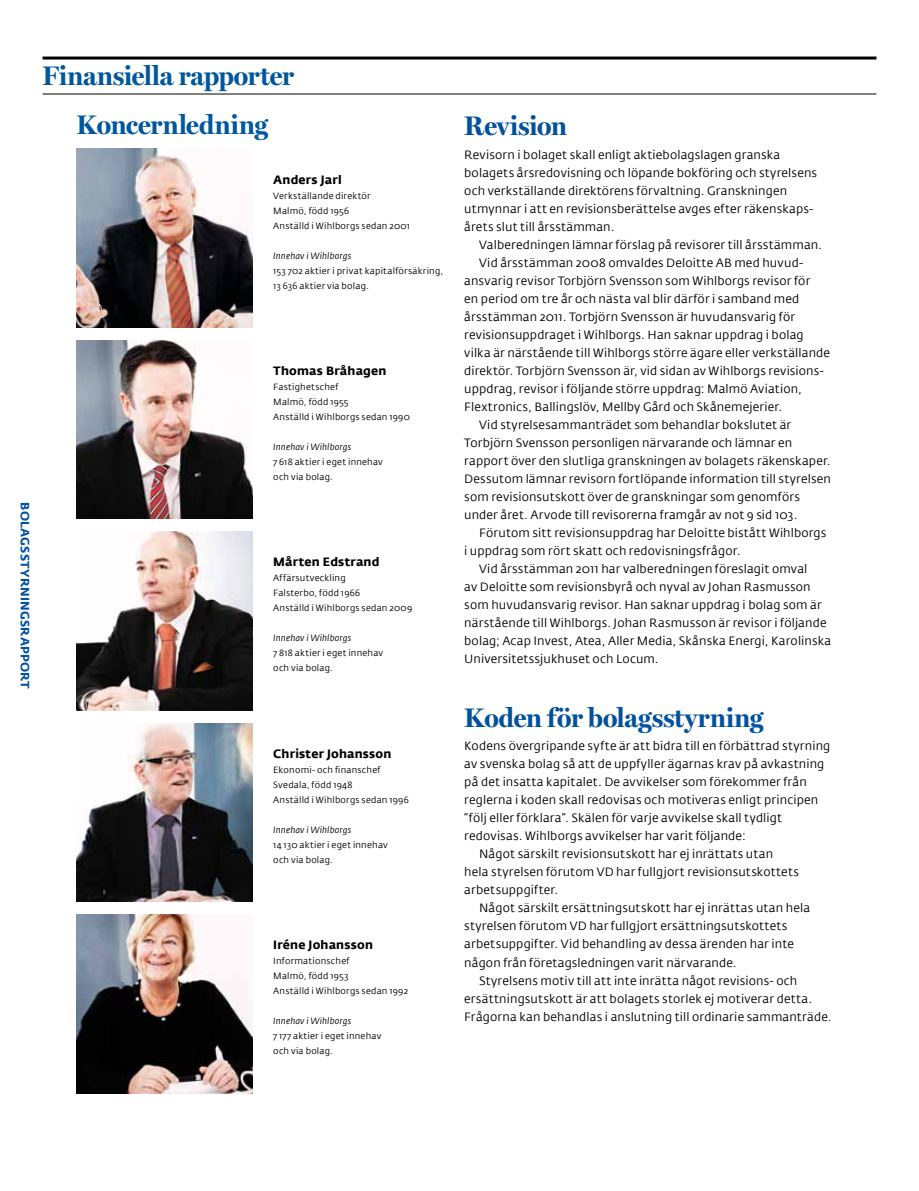
<style>
.page{position:relative;width:919px;height:1191px;background:#fff}
.page>*{position:absolute;margin:0;border:0;box-sizing:border-box;transform-origin:0 0}
.t1{font:700 27px "Miller Display";color:#00579d}
.t2{font:700 27px "Miller Display";color:#00519e}
.t3{font:12px/18px "Fedra Sans Wihlborgs";letter-spacing:.01em;color:#000}
.t4{font:700 12px "Fedra Sans Wihlborgs";letter-spacing:.015em;color:#000}
.t5{font:12px "Fedra Sans Wihlborgs Bold No";letter-spacing:.02em;color:#00519e}
.t6{font:9px/15px "Fedra Sans Wihlborgs";letter-spacing:.025em;color:#000}
.t7{font:italic 9px "Fedra Sans Wihlborgs";letter-spacing:.01em;color:#000}
</style>
<div class="page">
<hr style="left:43px;top:57px;width:833px;height:3px;background:#000">
<hr style="left:43px;top:94px;width:833px;height:1px;background:#000">
<img style="left:77px;top:531px;width:176px;height:179px">
<img style="left:77px;top:914px;width:175px;height:179px">
<img style="left:77px;top:723px;width:175px;height:178px">
<img style="left:77px;top:149px;width:175px;height:178px">
<img style="left:77px;top:340px;width:176px;height:179px">
<h1 class="t1" style="left:43px;top:60px;width:253px">Finansiella rapporter</h1>
<h1 class="t1" style="left:77px;top:109px;width:193px">Koncernledning</h1>
<p class="t4" style="left:273px;top:172px;width:70px">Anders Jarl</p>
<p class="t6" style="left:273px;top:188px;width:138px">Verkställande direktör<br>Malmö, född 1956<br>Anställd i Wihlborgs sedan 2001</p>
<p class="t7" style="left:273px;top:250px;width:79px">Innehav i Wihlborgs</p>
<p class="t6" style="left:273px;top:263px;width:171px">153 702 aktier i privat kapitalförsäkring,<br>13 636 aktier via bolag.</p>
<p class="t5" style="left:33px;top:502px;width:186px;rotate:90deg">Bolagsstyrnin gsrapport</p>
<p class="t4" style="left:273px;top:363px;width:115px">Thomas Bråhagen</p>
<p class="t6" style="left:273px;top:379px;width:138px">Fastighetschef<br>Malmö, född 1955<br>Anställd i Wihlborgs sedan 1990</p>
<p class="t7" style="left:273px;top:441px;width:79px">Innehav i Wihlborgs</p>
<p class="t6" style="left:273px;top:454px;width:111px">7 618 aktier i eget innehav och via bolag.</p>
<p class="t4" style="left:273px;top:554px;width:108px">Mårten Edstrand</p>
<p class="t6" style="left:273px;top:571px;width:140px">Affärsutveckling<br>Falsterbo, född 1966<br>Anställd i Wihlborgs sedan 2009</p>
<p class="t7" style="left:273px;top:633px;width:79px">Innehav i Wihlborgs</p>
<p class="t6" style="left:273px;top:646px;width:111px">7 818 aktier i eget innehav och via bolag.</p>
<p class="t4" style="left:273px;top:746px;width:120px">Christer Johansson</p>
<p class="t6" style="left:273px;top:762px;width:137px">Ekonomi- och finanschef<br>Svedala, född 1948<br>Anställd i Wihlborgs sedan 1996</p>
<p class="t7" style="left:273px;top:824px;width:79px">Innehav i Wihlborgs</p>
<p class="t6" style="left:273px;top:837px;width:116px">14 130 aktier i eget innehav och via bolag.</p>
<p class="t4" style="left:273px;top:937px;width:101px">Iréne Johansson</p>
<p class="t6" style="left:273px;top:953px;width:136px">Informationschef<br>Malmö, född 1953<br>Anställd i Wihlborgs sedan 1992</p>
<p class="t7" style="left:273px;top:1015px;width:79px">Innehav i Wihlborgs</p>
<p class="t6" style="left:273px;top:1028px;width:110px">7 177 aktier i eget innehav och via bolag.</p>
<h1 class="t2" style="left:464px;top:111px;width:104px">Revision</h1>
<p class="t3" style="left:464px;top:145px;width:354px">Revisorn i bolaget skall enligt aktiebolagslagen granska bolagets årsredovisning och löpande bokföring och styrelsens och verkställande direktörens förvaltning. Granskningen utmynnar i att en revisionsberättelse avges efter räkenskaps&shy;årets slut till årsstämman.</p>
<p class="t3" style="left:479px;top:235px;width:344px">Valberedningen lämnar förslag på revisorer till årsstämman.</p>
<p class="t3" style="left:479px;top:253px;width:326px">Vid årsstämman 2008 omvaldes Deloitte AB med huvud-</p>
<p class="t3" style="left:464px;top:271px;width:347px">ansvarig revisor Torbjörn Svensson som Wihlborgs revisor för</p>
<p class="t3" style="left:464px;top:289px;width:336px">en period om tre år och nästa val blir därför i samband med</p>
<p class="t3" style="left:464px;top:307px;width:332px">årsstämman 2011. Torbjörn Svensson är huvudansvarig för</p>
<p class="t3" style="left:464px;top:325px;width:341px">revisionsuppdraget i Wihlborgs. Han saknar uppdrag i bolag</p>
<p class="t3" style="left:464px;top:343px;width:367px">vilka är närstående till Wihlborgs större ägare eller verkställande</p>
<p class="t3" style="left:464px;top:361px;width:361px">direktör. Torbjörn Svensson är, vid sidan av Wihlborgs revisions-</p>
<p class="t3" style="left:464px;top:379px;width:339px">uppdrag, revisor i följande större uppdrag: Malmö Aviation,</p>
<p class="t3" style="left:464px;top:397px;width:319px">Flextronics, Ballingslöv, Mellby Gård och Skånemejerier.</p>
<p class="t3" style="left:479px;top:415px;width:313px">Vid styrelsesammanträdet som behandlar bokslutet är</p>
<p class="t3" style="left:464px;top:433px;width:329px">Torbjörn Svensson personligen närvarande och lämnar en</p>
<p class="t3" style="left:464px;top:451px;width:368px">rapport över den slutliga granskningen av bolagets räkenskaper.</p>
<p class="t3" style="left:464px;top:469px;width:368px">Dessutom lämnar revisorn fortlöpande information till styrelsen</p>
<p class="t3" style="left:464px;top:487px;width:337px">som revisionsutskott över de granskningar som genomförs</p>
<p class="t3" style="left:464px;top:505px;width:334px">under året. Arvode till revisorerna framgår av not 9 sid 103.</p>
<p class="t3" style="left:479px;top:523px;width:349px">Förutom sitt revisionsuppdrag har Deloitte bistått Wihlborgs</p>
<p class="t3" style="left:464px;top:541px;width:278px">i uppdrag som rört skatt och redovisningsfrågor.</p>
<p class="t3" style="left:479px;top:559px;width:330px">Vid årsstämman 2011 har valberedningen föreslagit omval</p>
<p class="t3" style="left:464px;top:577px;width:348px">av Deloitte som revisionsbyrå och nyval av Johan Rasmusson</p>
<p class="t3" style="left:464px;top:595px;width:359px">som huvudansvarig revisor. Han saknar uppdrag i bolag som är</p>
<p class="t3" style="left:464px;top:613px;width:364px">närstående till Wihlborgs. Johan Rasmusson är revisor i följande</p>
<p class="t3" style="left:464px;top:631px;width:368px">bolag; Acap Invest, Atea, Aller Media, Skånska Energi, Karolinska</p>
<p class="t3" style="left:464px;top:649px;width:196px">Universitetssjukhuset och Locum.</p>
<h1 class="t2" style="left:464px;top:702px;width:300px">Koden för bolagsstyrning</h1>
<p class="t3" style="left:464px;top:737px;width:367px">Kodens övergripande syfte är att bidra till en förbättrad styrning</p>
<p class="t3" style="left:464px;top:755px;width:361px">av svenska bolag så att de uppfyller ägarnas krav på avkastning</p>
<p class="t3" style="left:464px;top:773px;width:344px">på det insatta kapitalet. De avvikelser som förekommer från</p>
<p class="t3" style="left:464px;top:791px;width:355px">reglerna i koden skall redovisas och motiveras enligt principen</p>
<p class="t3" style="left:464px;top:809px;width:319px">”följ eller förklara”. Skälen för varje avvikelse skall tydligt</p>
<p class="t3" style="left:464px;top:827px;width:283px">redovisas. Wihlborgs avvikelser har varit följande:</p>
<p class="t3" style="left:479px;top:845px;width:295px">Något särskilt revisionsutskott har ej inrättats utan</p>
<p class="t3" style="left:464px;top:863px;width:336px">hela styrelsen förutom VD har fullgjort revisionsutskottets</p>
<p class="t3" style="left:464px;top:881px;width:95px">arbetsuppgifter.</p>
<p class="t3" style="left:479px;top:899px;width:332px">Något särskilt ersättningsutskott har ej inrättas utan hela</p>
<p class="t3" style="left:464px;top:917px;width:325px">styrelsen förutom VD har fullgjort ersättningsutskottets</p>
<p class="t3" style="left:464px;top:935px;width:331px">arbetsuppgifter. Vid behandling av dessa ärenden har inte</p>
<p class="t3" style="left:464px;top:953px;width:274px">någon från företagsledningen varit närvarande.</p>
<p class="t3" style="left:479px;top:971px;width:319px">Styrelsens motiv till att inte inrätta något revisions- och</p>
<p class="t3" style="left:464px;top:989px;width:349px">ersättningsutskott är att bolagets storlek ej motiverar detta.</p>
<p class="t3" style="left:464px;top:1007px;width:369px">Frågorna kan behandlas i anslutning till ordinarie sammanträde.</p>
</div>
